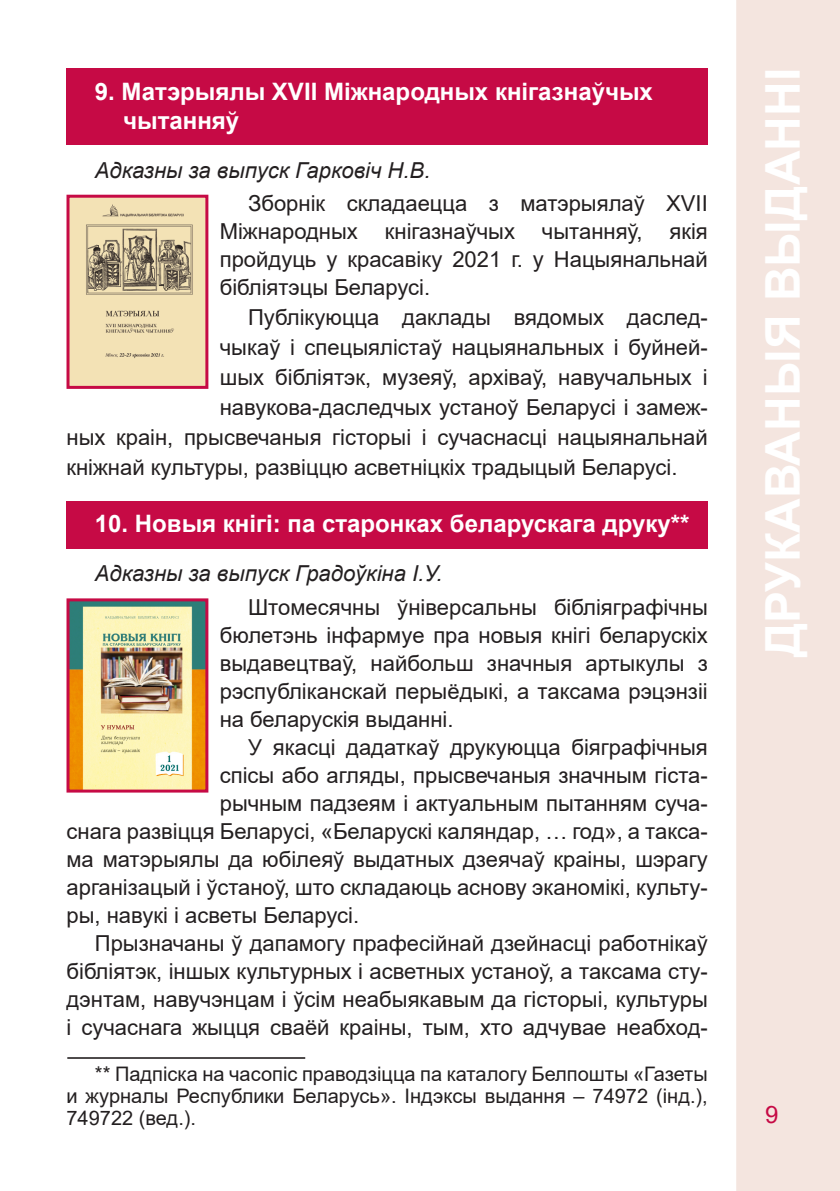
<style>
.page{position:relative;width:840px;height:1191px;background:#fff}
.page>*{position:absolute;margin:0;border:0;box-sizing:border-box;transform-origin:0 0}
.t1{font:700 48px "Arial";color:#fff}
.Красный_1{font:700 24px/28.8px "Arial";color:#fff}
.t2{font:24px "Arial";color:#c60a45}
.Текст2{font:22px/28px "Arial";color:#231f20;text-align:justify}
.Ответственный{font:italic 22px "Arial";color:#231f20}
.Сноска{font:20px/22px "Arial";color:#231f20;text-align:justify}
</style>
<div class="page">
<div style="left:735px;top:0;width:104px;height:1191px;background:#f4e5df;border:2px solid #f4e5df"></div>
<div style="left:66px;top:69px;width:641px;height:76px;background:#c60a45"></div>
<div style="left:66px;top:501px;width:641px;height:47px;background:#c60a45"></div>
<img style="left:70px;top:199px;width:134px;height:186px">
<div style="left:66px;top:195px;width:142px;height:194px;border:3px solid #c60a45"></div>
<img style="left:70px;top:602px;width:134px;height:186px">
<div style="left:66px;top:598px;width:142px;height:194px;border:3px solid #c60a45"></div>
<hr style="left:67px;top:1057px;width:238px;height:1px;background:#231f20">
<p class="Красный_1" style="left:123px;top:77px;width:531px;text-indent:-28px">9. Матэрыялы ХVІІ Міжнародных кнігазнаўчых чытанняў</p>
<p class="Ответственный" style="left:95px;top:156px;width:337px">Адказны за выпуск Гарковіч Н.В.</p>
<p class="Текст2" style="left:220px;top:189px;width:489px;text-indent:28px">Зборнік складаецца з матэрыялаў ХVІІ Міжнародных кнігазнаўчых чытанняў, якія пройдуць у красавіку 2021 г. у Нацыянальнай бібліятэцы Беларусі.</p>
<p class="Текст2" style="left:248px;top:303px;width:461px">Публікуюцца даклады вядомых даслед-</p>
<p class="Текст2" style="left:220px;top:333px;width:489px">чыкаў і спецыялістаў нацыянальных і буйней-</p>
<p class="Текст2" style="left:220px;top:363px;width:489px">шых бібліятэк, музеяў, архіваў, навучальных і</p>
<p class="Текст2" style="left:220px;top:393px;width:489px">навукова-даследчых устаноў Беларусі і замеж-</p>
<p class="Текст2" style="left:66px;top:423px;width:642px">ных краін, прысвечаныя гісторыі і сучаснасці нацыянальнай</p>
<p class="Текст2" style="left:66px;top:453px;width:612px">кніжнай культуры, развіццю асветніцкіх традыцый Беларусі.</p>
<p class="Красный_1" style="left:95px;top:510px;width:596px">10. Новыя кнігі: па старонках беларускага друку**</p>
<p class="Ответственный" style="left:95px;top:559px;width:349px">Адказны за выпуск Градоўкіна І.У.</p>
<p class="Текст2" style="left:220px;top:593px;width:489px;text-indent:28px">Штомесячны ўніверсальны бібліяграфічны бюлетэнь інфармуе пра новыя кнігі беларускіх выдавецтваў, найбольш значныя артыкулы з рэспубліканскай перыёдыкі, а таксама рэцэнзіі на беларускія выданні.</p>
<p class="Текст2" style="left:248px;top:733px;width:461px">У якасці дадаткаў друкуюцца біяграфічныя</p>
<p class="Текст2" style="left:220px;top:761px;width:489px">спісы або агляды, прысвечаныя значным гіста-</p>
<p class="Текст2" style="left:220px;top:789px;width:489px">рычным падзеям і актуальным пытанням суча-</p>
<p class="Текст2" style="left:66px;top:817px;width:642px">снага развіцця Беларусі, «Беларускі каляндар, … год», а такса-</p>
<p class="Текст2" style="left:66px;top:845px;width:642px">ма матэрыялы да юбілеяў выдатных дзеячаў краіны, шэрагу</p>
<p class="Текст2" style="left:66px;top:873px;width:642px">арганізацый і ўстаноў, што складаюць аснову эканомікі, культу-</p>
<p class="Текст2" style="left:66px;top:901px;width:294px">ры, навукі і асветы Беларусі.</p>
<p class="Текст2" style="left:66px;top:929px;width:642px;text-indent:28px">Прызначаны ў дапамогу прафесійнай дзейнасці работнікаў бібліятэк, іншых культурных і асветных устаноў, а таксама сту&shy;дэнтам, навучэнцам і ўсім неабыякавым да гісторыі, культуры і сучаснага жыцця сваёй краіны, тым, хто адчувае неабход-</p>
<p class="Сноска" style="left:66px;top:1062px;width:642px;text-indent:28px">** Падпіска на часопіс праводзіцца па каталогу Белпошты «Газеты и журналы Республики Беларусь». Індэксы выдання – 74972 (інд.), 749722 (вед.).</p>
<h1 class="t1" style="left:748px;top:657px;width:590px;rotate:-90deg">ДРУКАВАНЫЯ ВЫДАННІ</h1>
<p class="t2" style="left:764px;top:1098px;width:15px">9</p>
</div>
